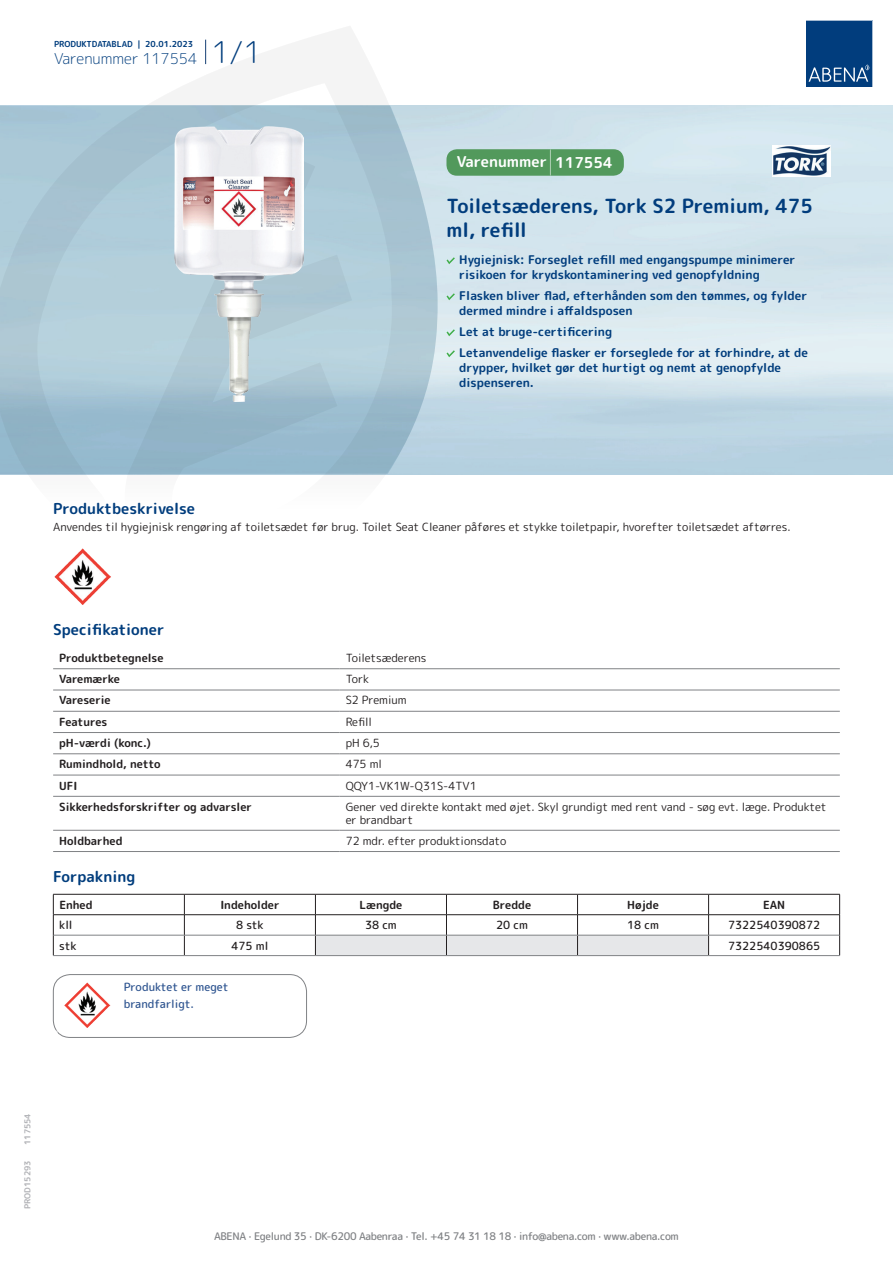
<style>
.page{position:relative;width:893px;height:1263px;background:#fff}
.page>*{position:absolute;margin:0;border:0;box-sizing:border-box;transform-origin:0 0}
.t1{font:700 19.5px/24px "Rounded Mplus 1 c";color:#013d7d}
.t2{font:700 15px "Rounded Mplus 1 c";color:#013d7d}
.t3{font:300 15px "Rounded Mplus 1 c";color:#013d7d}
.t4{font:700 15px "Rounded Mplus 1 c";color:#fff}
.t5{font:700 12px/15px "Rounded Mplus 1 c";color:#013d7d}
.t6{font:11.25px/13.5px "Rounded Mplus 1 c";color:#231f20}
.t7{font:700 11.25px "Rounded Mplus 1 c";color:#231f20}
.t8{font:500 11.25px "Rounded Mplus 1 c";color:#231f20}
.t9{font:500 11.25px/16.5px "Rounded Mplus 1 c";color:#305691}
.t10{font:500 10.5px "Rounded Mplus 1 c";letter-spacing:-.03em;color:#808285}
.t11{font:700 10.5px "Rounded Mplus 1 c";color:#fff}
.t12{font:700 8.25px "Rounded Mplus 1 c";color:#013d7d}
.t13{font:700 8.25px "Rounded Mplus 1 c";color:#b2b3b7}
.s1{font-size:30px}
.s2{font-size:25.5px}
</style>
<div class="page">
<svg style="left:0;top:26px;width:439px;height:579px"></svg>
<svg style="left:0;top:106px;width:438px;height:368px;background:#a7c5d3"></svg>
<svg style="left:205px;top:40px;width:1px;height:24px"></svg>
<svg style="left:806px;top:20px;width:67px;height:67px;background:#144b86"></svg>
<img style="left:174px;top:127px;width:130px;height:275px">
<img style="left:54px;top:548px;width:58px;height:56px">
<hr style="left:53px;top:668px;width:287px;height:1px;background:#808285">
<hr style="left:340px;top:668px;width:500px;height:1px;background:#808285">
<hr style="left:53px;top:690px;width:287px;height:1px;background:#808285">
<hr style="left:340px;top:690px;width:500px;height:1px;background:#808285">
<hr style="left:53px;top:711px;width:287px;height:1px;background:#808285">
<hr style="left:340px;top:711px;width:500px;height:1px;background:#808285">
<hr style="left:53px;top:732px;width:287px;height:1px;background:#808285">
<hr style="left:340px;top:732px;width:500px;height:1px;background:#808285">
<hr style="left:53px;top:753px;width:287px;height:1px;background:#808285">
<hr style="left:340px;top:753px;width:500px;height:1px;background:#808285">
<hr style="left:53px;top:775px;width:287px;height:1px;background:#808285">
<hr style="left:340px;top:775px;width:500px;height:1px;background:#808285">
<hr style="left:53px;top:796px;width:287px;height:1px;background:#808285">
<hr style="left:340px;top:796px;width:500px;height:1px;background:#808285">
<hr style="left:53px;top:830px;width:287px;height:1px;background:#808285">
<hr style="left:340px;top:830px;width:500px;height:1px;background:#808285">
<hr style="left:53px;top:851px;width:287px;height:1px;background:#808285">
<hr style="left:340px;top:851px;width:500px;height:1px;background:#808285">
<hr style="left:53px;top:894px;width:131px;height:1px;background:#231f20">
<hr style="left:184px;top:894px;width:131px;height:1px;background:#231f20">
<hr style="left:709px;top:894px;width:131px;height:1px;background:#231f20">
<hr style="left:53px;top:914px;width:131px;height:1px;background:#231f20">
<hr style="left:184px;top:914px;width:131px;height:1px;background:#231f20">
<hr style="left:709px;top:914px;width:131px;height:1px;background:#231f20">
<svg style="left:53px;top:894px;width:1px;height:61px"></svg>
<svg style="left:184px;top:894px;width:1px;height:61px"></svg>
<svg style="left:315px;top:894px;width:394px;height:61px"></svg>
<svg style="left:839px;top:894px;width:1px;height:61px"></svg>
<hr style="left:54px;top:935px;width:130px;height:1px;background:#808285">
<hr style="left:184px;top:935px;width:131px;height:1px;background:#808285">
<hr style="left:315px;top:935px;width:131px;height:1px;background:#808285">
<hr style="left:446px;top:935px;width:131px;height:1px;background:#808285">
<hr style="left:577px;top:935px;width:132px;height:1px;background:#808285">
<hr style="left:709px;top:935px;width:130px;height:1px;background:#808285">
<hr style="left:53px;top:955px;width:131px;height:1px;background:#808285">
<hr style="left:184px;top:955px;width:131px;height:1px;background:#808285">
<hr style="left:315px;top:955px;width:131px;height:1px;background:#808285">
<hr style="left:446px;top:955px;width:131px;height:1px;background:#808285">
<hr style="left:577px;top:955px;width:132px;height:1px;background:#808285">
<hr style="left:709px;top:955px;width:131px;height:1px;background:#808285">
<img style="left:64px;top:982px;width:46px;height:45px">
<div style="left:53px;top:974px;width:254px;height:64px;border:1px solid #808285;border-radius:17px"></div>
<svg style="left:446px;top:257px;width:9px;height:7px"></svg>
<svg style="left:446px;top:293px;width:9px;height:7px"></svg>
<svg style="left:446px;top:329px;width:9px;height:7px"></svg>
<svg style="left:446px;top:350px;width:9px;height:7px"></svg>
<div style="left:446px;top:149px;width:178px;height:27px;background:#52995c;border-radius:10px"></div>
<img style="left:773px;top:145px;width:57px;height:32px">
<p class="t12" style="left:54px;top:38px;width:141px">PRODUKTDATABLAD | 20.01.2023</p>
<p class="t3" style="left:54px;top:48px;width:209px">Varenummer 117554 <span class="s1">1/1</span></p>
<p class="t4" style="left:457px;top:151px;width:157px">Varenummer <span class="s2">|</span> 117554</p>
<h1 class="t1" style="left:446px;top:194px;width:368px">Toiletsæderens, Tork S2 Premium, 475 ml, refill</h1>
<p class="t5" style="left:459px;top:252px;width:338px">Hygiejnisk: Forseglet refill med engangspumpe minimerer risikoen for krydskontaminering ved genopfyldning</p>
<p class="t5" style="left:459px;top:288px;width:349px">Flasken bliver flad, efterhånden som den tømmes, og fylder dermed mindre i affaldsposen</p>
<p class="t5" style="left:459px;top:321px;width:350px;line-height:21px">Let at bruge-certificering<br>Letanvendelige flasker er forseglede for at forhindre, at de</p>
<p class="t5" style="left:459px;top:360px;width:323px">drypper, hvilket gør det hurtigt og nemt at genopfylde dispenseren.</p>
<p class="t2" style="left:53px;top:498px;width:143px">Produktbeskrivelse</p>
<p class="t6" style="left:53px;top:520px;width:739px">Anvendes til hygiejnisk rengøring af toiletsædet før brug. Toilet Seat Cleaner påføres et stykke toiletpapir, hvorefter toiletsædet aftørres.</p>
<p class="t2" style="left:53px;top:619px;width:113px">Specifikationer</p>
<p class="t7" style="left:59px;top:650px;width:106px">Produktbetegnelse</p>
<p class="t6" style="left:346px;top:651px;width:82px">Toiletsæderens</p>
<p class="t7" style="left:59px;top:671px;width:62px">Varemærke</p>
<p class="t6" style="left:346px;top:672px;width:25px">Tork</p>
<p class="t7" style="left:59px;top:692px;width:53px">Vareserie</p>
<p class="t6" style="left:346px;top:693px;width:63px">S2 Premium</p>
<p class="t7" style="left:59px;top:714px;width:50px">Features</p>
<p class="t6" style="left:346px;top:715px;width:28px">Refill</p>
<p class="t7" style="left:59px;top:735px;width:93px">pH-værdi (konc.)</p>
<p class="t6" style="left:346px;top:736px;width:36px">pH 6,5</p>
<p class="t7" style="left:59px;top:756px;width:103px">Rumindhold, netto</p>
<p class="t6" style="left:346px;top:757px;width:38px">475 ml</p>
<p class="t7" style="left:59px;top:777px;width:20px">UFI</p>
<p class="t6" style="left:346px;top:779px;width:132px">QQY1-VK1W-Q31S-4TV1</p>
<p class="t7" style="left:59px;top:799px;width:194px">Sikkerhedsforskrifter og advarsler</p>
<p class="t6" style="left:346px;top:800px;width:482px">Gener ved direkte kontakt med øjet. Skyl grundigt med rent vand - søg evt. læge. Produktet er brandbart</p>
<p class="t7" style="left:59px;top:833px;width:65px">Holdbarhed</p>
<p class="t6" style="left:346px;top:834px;width:162px">72 mdr. efter produktionsdato</p>
<p class="t2" style="left:53px;top:865px;width:84px">Forpakning</p>
<p class="t7" style="left:59px;top:897px;width:35px">Enhed</p>
<p class="t7" style="left:220px;top:897px;width:61px">Indeholder</p>
<p class="t7" style="left:359px;top:897px;width:44px">Længde</p>
<p class="t7" style="left:493px;top:897px;width:40px">Bredde</p>
<p class="t7" style="left:627px;top:897px;width:33px">Højde</p>
<p class="t7" style="left:763px;top:897px;width:24px">EAN</p>
<p class="t8" style="left:59px;top:917px;width:15px">kll</p>
<p class="t8" style="left:236px;top:917px;width:29px">8 stk</p>
<p class="t8" style="left:365px;top:917px;width:33px">38 cm</p>
<p class="t8" style="left:496px;top:917px;width:33px">20 cm</p>
<p class="t8" style="left:627px;top:917px;width:33px">18 cm</p>
<p class="t8" style="left:728px;top:917px;width:94px">7322540390872</p>
<p class="t8" style="left:59px;top:937px;width:19px">stk</p>
<p class="t8" style="left:231px;top:937px;width:38px">475 ml</p>
<p class="t8" style="left:728px;top:937px;width:94px">7322540390865</p>
<p class="t9" style="left:124px;top:979px;width:106px">Produktet er meget brandfarligt.</p>
<p class="t11" style="left:53px;top:1026px;width:7px">*</p>
<p class="t13" style="left:22px;top:1145px;width:33px;rotate:-90deg">117554</p>
<p class="t13" style="left:22px;top:1209px;width:50px;rotate:-90deg">PROD15293</p>
<p class="t10" style="left:214px;top:1229px;width:466px">ABENA · Egelund 35 · DK-6200 Aabenraa · Tel. +45 74 31 18 18 · info@abena.com · www.abena.com</p>
</div>
